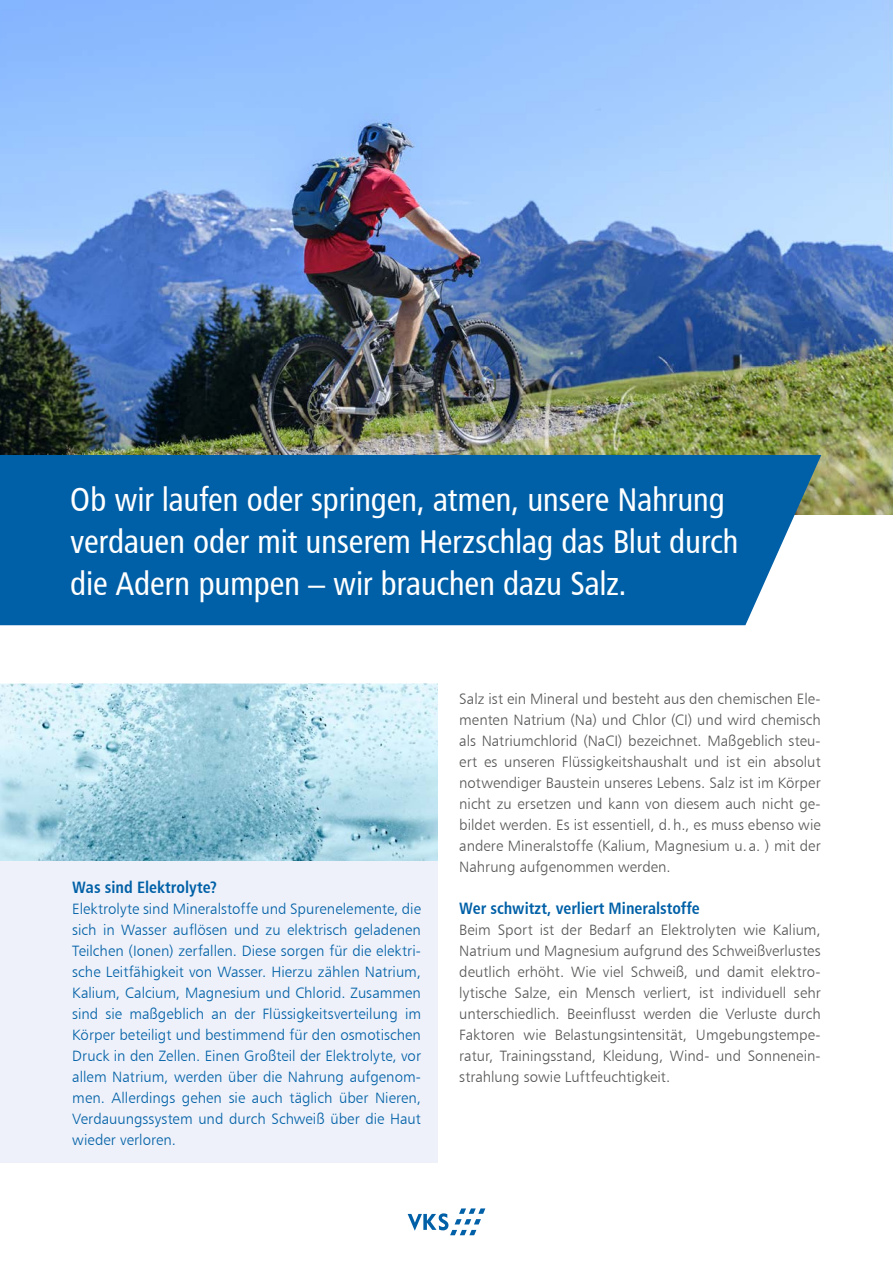
<style>
.page{position:relative;width:893px;height:1263px;background:#fff}
.page>*{position:absolute;margin:0;border:0;box-sizing:border-box;transform-origin:0 0}
.t1{font:33px/42px "Humanist 777 BT Roman Condensed B";letter-spacing:-.01em;color:#fff}
.t2{font:16.5px "Humanist 777 BT Bold Condensed B";letter-spacing:.005em;color:#0060a7}
.t3{font:15px/21px "Humanist 777 BT Light B";color:#575756;text-align:justify}
.t4{font:15px/21px "Humanist 777 BT Light B";color:#0060a7;text-align:justify}
</style>
<div class="page">
<img style="left:0;top:683px;width:438px;height:178px">
<img style="left:0;top:0;width:893px;height:514px">
<div style="left:0;top:455px;width:821px;height:170px;background:#0060a7"></div>
<div style="left:0;top:862px;width:438px;height:301px;background:#eef1f9"></div>
<svg style="left:408px;top:1208px;width:77px;height:27px"></svg>
<h1 class="t1" style="left:70px;top:478px;width:670px">Ob wir laufen oder springen, atmen, unsere Nahrung verdauen oder mit unserem Herzschlag das Blut durch die Adern pumpen – wir brauchen dazu Salz.</h1>
<p class="t2" style="left:72px;top:876px;width:147px">Was sind Elektrolyte?</p>
<p class="t4" style="left:72px;top:898px;width:350px">Elektrolyte sind Mineralstoffe und Spurenelemente, die sich in Wasser auflösen und zu elektrisch geladenen Teilchen (Ionen) zerfallen. Diese sorgen für die elektri&shy;sche Leitfähigkeit von Wasser. Hierzu zählen Natrium, Kalium, Calcium, Magnesium und Chlorid. Zusammen sind sie maßgeblich an der Flüssigkeitsverteilung im Körper beteiligt und bestimmend für den osmotischen Druck in den Zellen. Einen Großteil der Elektrolyte, vor allem Natrium, werden über die Nahrung aufgenom&shy;men. Allerdings gehen sie auch täglich über Nieren, Verdauungssystem und durch Schweiß über die Haut wieder verloren.</p>
<p class="t3" style="left:459px;top:688px;width:363px">Salz ist ein Mineral und besteht aus den chemischen Ele&shy;menten Natrium (Na) und Chlor (CI) und wird chemisch als Natriumchlorid (NaCI) bezeichnet. Maßgeblich steu&shy;ert es unseren Flüssigkeitshaushalt und ist ein absolut notwendiger Baustein unseres Lebens. Salz ist im Körper nicht zu ersetzen und kann von diesem auch nicht ge&shy;bildet werden. Es ist essentiell, d.h., es muss ebenso wie andere Mineralstoffe (Kalium, Magnesium u.a. ) mit der Nahrung aufgenommen werden.</p>
<p class="t2" style="left:459px;top:897px;width:242px">Wer schwitzt, verliert Mineralstoffe</p>
<p class="t3" style="left:459px;top:919px;width:363px">Beim Sport ist der Bedarf an Elektrolyten wie Kalium, Natrium und Magnesium aufgrund des Schweißverlustes deutlich erhöht. Wie viel Schweiß, und damit elektro&shy;lytische Salze, ein Mensch verliert, ist individuell sehr unterschiedlich. Beeinflusst werden die Verluste durch Faktoren wie Belastungsintensität, Umgebungstempe&shy;ratur, Trainingsstand, Kleidung, Wind- und Sonnenein&shy;strahlung sowie Luftfeuchtigkeit.</p>
</div>
